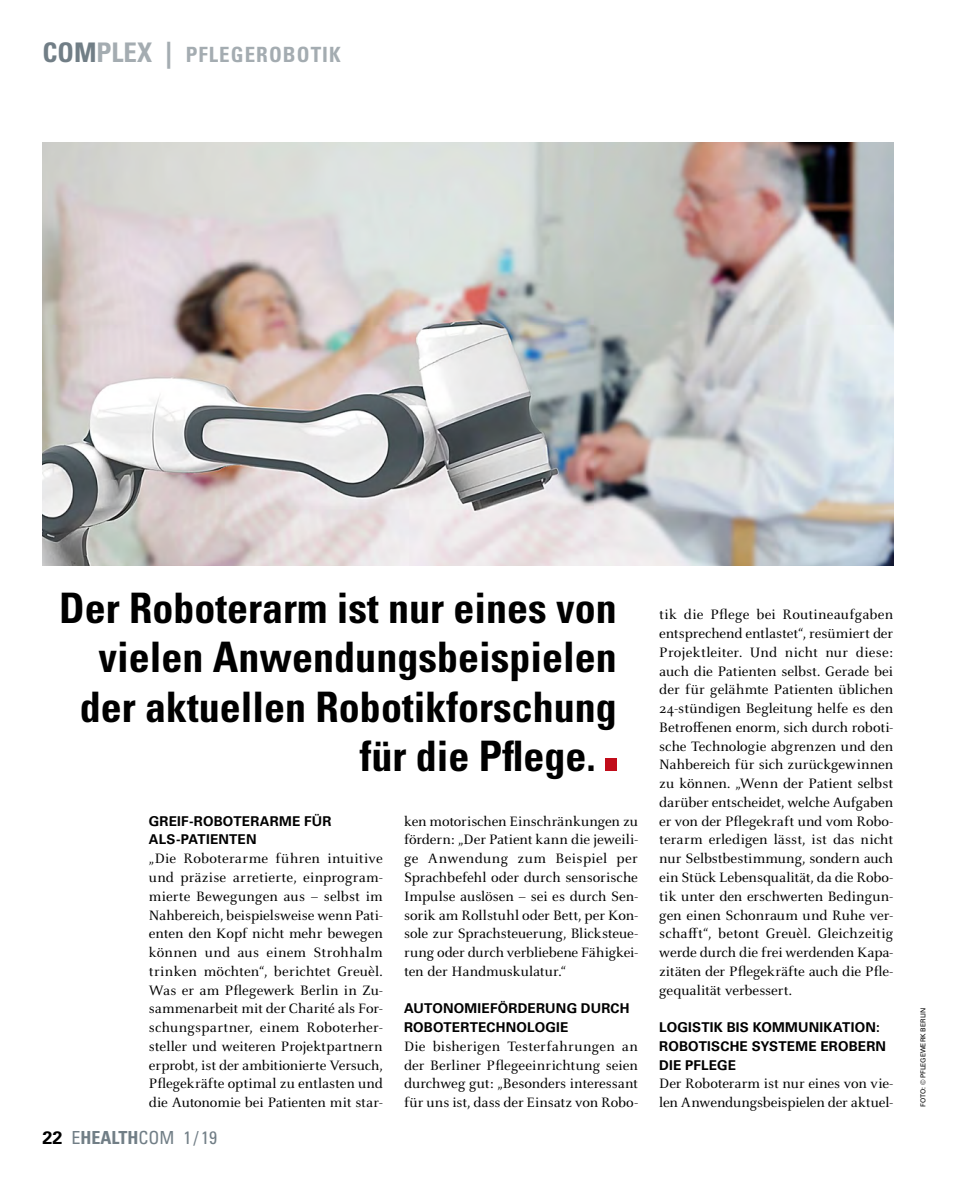
<style>
.page{position:relative;width:957px;height:1191px;background:#fff}
.page>*{position:absolute;margin:0;border:0;box-sizing:border-box;transform-origin:0 0}
.t1{font:700 condensed 42px "Univers LT Std";color:#000}
.t2{font:700 condensed 21px "Univers LT Std";letter-spacing:.05em;color:#a4acb1}
.t3{font:condensed 18px "Univers LT Std";color:#717e86}
.t4{font:15px/18.8px "Celeste OT";letter-spacing:-.01em;color:#000;text-align:justify}
.t5{font:700 13.5px/18.8px "Univers LT Std";letter-spacing:.015em;color:#000}
.t6{font:6.75px "Univers LT Std";color:#000}
.s1{font-size:27px;color:#717e86}
.s2{font-size:27px}
.s3{font-weight:700;font-stretch:normal;color:#000}
.s4{font-weight:700}
</style>
<div class="page">
<img style="left:43px;top:142px;width:850px;height:423px">
<div style="left:605px;top:758px;width:12px;height:13px;background:#c10c1a"></div>
<h2 class="t2" style="left:43px;top:42px;width:300px"><span class="s1">COM</span><span class="s2">PLEX |</span> PFLEGEROBOTIK</h2>
<h1 class="t1" style="left:59px;top:582px;width:559px">Der Roboterarm ist nur eines von</h1>
<h1 class="t1" style="left:99px;top:631px;width:519px">vielen Anwendungsbeispielen</h1>
<h1 class="t1" style="left:80px;top:681px;width:538px">der aktuellen Robotikforschung</h1>
<h1 class="t1" style="left:360px;top:730px;width:237px">für die Pflege.</h1>
<p class="t5" style="left:149px;top:811px;width:184px">GREIF-ROBOTERARME FÜR<br>ALS-PATIENTEN</p>
<p class="t4" style="left:149px;top:849px;width:235px">„Die Roboterarme führen intuitive und präzise arretierte, einprogram&shy;mierte Bewegungen aus – selbst im Nahbereich, beispielsweise wenn Pati&shy;enten den Kopf nicht mehr bewegen können und aus einem Strohhalm trinken möchten“, berichtet Greuèl.<br>Was er am Pflegewerk Berlin in Zu&shy;sammenarbeit mit der Charité als For&shy;schungspartner, einem Roboterher&shy;steller und weiteren Projektpartnern erprobt, ist der ambitionierte Versuch, Pflegekräfte optimal zu entlasten und die Autonomie bei Patienten mit star-</p>
<p class="t3" style="left:43px;top:1126px;width:176px"><span class="s3">22</span> E<span class="s4">HEALTH</span>COM 1 / 19</p>
<p class="t4" style="left:404px;top:811px;width:235px">ken motorischen Einschränkungen zu fördern: „Der Patient kann die jeweili&shy;ge Anwendung zum Beispiel per Sprachbefehl oder durch sensorische Impulse auslösen – sei es durch Sen&shy;sorik am Rollstuhl oder Bett, per Kon&shy;sole zur Sprachsteuerung, Blicksteue&shy;rung oder durch verbliebene Fähigkei&shy;ten der Handmuskulatur.“</p>
<p class="t5" style="left:404px;top:999px;width:227px">AUTONOMIEFÖRDERUNG DURCH<br>ROBOTERTECHNOLOGIE</p>
<p class="t4" style="left:404px;top:1036px;width:235px">Die bisherigen Testerfahrungen an der Berliner Pflegeeinrichtung seien durchweg gut: „Besonders interessant für uns ist, dass der Einsatz von Robo-</p>
<p class="t4" style="left:659px;top:605px;width:235px">tik die Pflege bei Routineaufgaben entsprechend entlastet“, resümiert der Projektleiter. Und nicht nur diese: auch die Patienten selbst. Gerade bei der für gelähmte Patienten üblichen 24-stündigen Begleitung helfe es den Betroffenen enorm, sich durch roboti&shy;sche Technologie abgrenzen und den Nahbereich für sich zurückgewinnen zu können. „Wenn der Patient selbst darüber entscheidet, welche Aufgaben er von der Pflegekraft und vom Robo&shy;terarm erledigen lässt, ist das nicht nur Selbstbestimmung, sondern auch ein Stück Lebensqualität, da die Robo&shy;tik unter den erschwerten Bedingun&shy;gen einen Schonraum und Ruhe ver&shy;schafft“, betont Greuèl. Gleichzeitig werde durch die frei werdenden Kapa&shy;zitäten der Pflegekräfte auch die Pfle&shy;gequalität verbessert.</p>
<p class="t5" style="left:659px;top:1018px;width:228px">LOGISTIK BIS KOMMUNIKATION:<br>ROBOTISCHE SYSTEME EROBERN<br>DIE PFLEGE</p>
<p class="t4" style="left:659px;top:1074px;width:235px">Der Roboterarm ist nur eines von vie&shy;len Anwendungsbeispielen der aktuel-</p>
<p class="t6" style="left:919px;top:1107px;width:101px;rotate:-90deg">FOTO: © PFLEGEWERK BERLIN</p>
</div>
